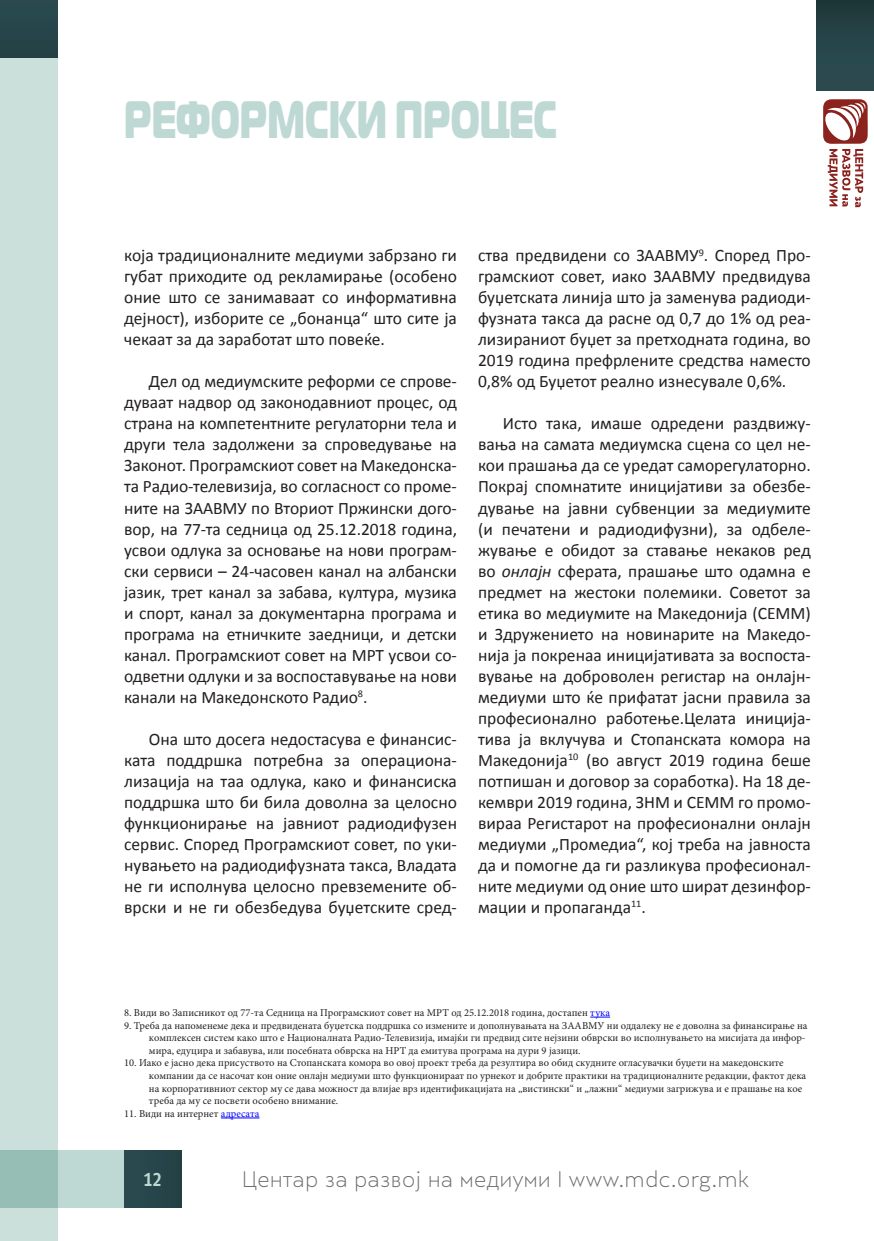
<style>
.page{position:relative;width:874px;height:1241px;background:#fff}
.page>*{position:absolute;margin:0;border:0;box-sizing:border-box;transform-origin:0 0}
.t1{font:52.5px "Magistral Black C";color:#bed9d3;scale:.67 1}
.t2{font:300 21px "Skola Sans";color:#6c6d70}
.t3{font:17.5px/21px "Calibri";color:#231f20;text-align:justify}
.t4{font:700 17.5px "Skola Sans Cn";color:#bed9d3}
.t5{font:10.5px/12.6px "Minion Pro";color:#231f20}
.s1{font-style:italic}
.s2{color:#00f}
</style>
<div class="page">
<div style="left:0;top:1150px;width:181px;height:57px;background:#bed9d3"></div>
<div style="left:0;top:0;width:57px;height:1240px;background:#cbe0db"></div>
<div style="left:124px;top:1150px;width:57px;height:57px;background:#26464b"></div>
<hr style="left:873px;top:1150px;width:1px;height:90px;background:#bed9d3">
<div style="left:816px;top:0;width:57px;height:91px;background:linear-gradient(to bottom,#1f393a,#2d4e55)"></div>
<div style="left:0;top:0;width:57px;height:57px;background:#26464b"></div>
<svg style="left:823px;top:99px;width:44px;height:108px"></svg>
<svg style="left:590px;top:1016px;width:20px;height:1px"></svg>
<hr style="left:221px;top:1117px;width:38px;height:1px;background:#00f">
<h1 class="t1" style="left:124px;top:85px;width:646px">РЕФОРМСКИ ПРОЦЕС</h1>
<p class="t3" style="left:124px;top:245px;width:334px">која традиционалните медиуми забрзано ги губат приходите од рекламирање (особено оние што се занимаваат со информативна дејност), изборите се „бонанца“ што сите ја чекаат за да заработат што повеќе.</p>
<p class="t3" style="left:124px;top:371px;width:334px;text-indent:25px">Дел од медиумските реформи се спрове&shy;дуваат надвор од законодавниот процес, од страна на компетентните регулаторни тела и други тела задолжени за спроведување на Законот. Програмскиот совет на Македонска&shy;та Радио-телевизија, во согласност со проме&shy;ните на ЗААВМУ по Вториот Пржински дого&shy;вор, на 77-та седница од 25.12.2018 година, усвои одлука за основање на нови програм&shy;ски сервиси – 24-часовен канал на албански јазик, трет канал за забава, култура, музика и спорт, канал за документарна програма и програма на етничките заедници, и детски канал. Програмскиот совет на МРТ усвои со&shy;одветни одлуки и за воспоставување на нови канали на Македонското Радио<sup>8</sup>.</p>
<p class="t3" style="left:124px;top:728px;width:334px;text-indent:25px">Она што досега недостасува е финансис&shy;ката поддршка потребна за операциона&shy;лизација на таа одлука, како и финансиска поддршка што би била доволна за целосно функционирање на јавниот радиодифузен сервис. Според Програмскиот совет, по уки&shy;нувањето на радиодифузната такса, Владата не ги исполнува целосно превземените об&shy;врски и не ги обезбедува буџетските сред-</p>
<p class="t3" style="left:478px;top:245px;width:334px">ства предвидени со ЗААВМУ<sup>9</sup>. Според Про&shy;грамскиот совет, иако ЗААВМУ предвидува буџетската линија што ја заменува радиоди&shy;фузната такса да расне од 0,7 до 1% од реа&shy;лизираниот буџет за претходната година, во 2019 година префрлените средства наместо 0,8% од Буџетот реално изнесувале 0,6%.</p>
<p class="t3" style="left:478px;top:413px;width:334px;text-indent:25px">Исто така, имаше одредени раздвижу&shy;вања на самата медиумска сцена со цел не&shy;кои прашања да се уредат саморегулаторно.<br>Покрај спомнатите иницијативи за обезбе&shy;дување на јавни субвенции за медиумите (и печатени и радиодифузни), за одбеле&shy;жување е обидот за ставање некаков ред во <span class="s1">онлајн</span> сферата, прашање што одамна е предмет на жестоки полемики. Советот за етика во медиумите на Македонија (СЕММ) и Здружението на новинарите на Македо&shy;нија ја покренаа иницијативата за воспоста&shy;вување на доброволен регистар на онлајн&shy;медиуми што ќе прифатат јасни правила за професионално работење.Целата иниција&shy;тива ја вклучува и Стопанската комора на Македонија<sup>10</sup> (во август 2019 година беше потпишан и договор за соработка). На 18 де&shy;кември 2019 година, ЗНМ и СЕММ го промо&shy;вираа Регистарот на професионални онлајн медиуми „Промедиа“, кој треба на јавноста да и помогне да ги разликува професионал&shy;ните медиуми од оние што шират дезинфор&shy;мации и пропаганда<sup>11</sup>.</p>
<p class="t5" style="left:124px;top:1006px;width:487px">8. Види во Записникот од 77-та Седница на Програмскиот совет на МРТ од 25.12.2018 година, достапен <span class="s2">тука</span></p>
<p class="t5" style="left:149px;top:1018px;width:659px;text-indent:-25px">9. Треба да напоменеме дека и предвидената буџетска поддршка со измените и дополнувањата на ЗААВМУ ни оддалеку не е доволна за финансирање на комплексен систем како што е Националната Радио-Телевизија, имајќи ги предвид сите нејзини обврски во исполнувањето на мисијата да инфор&shy;мира, едуцира и забавува, или посебната обврска на НРТ да емитува програма на дури 9 јазици.</p>
<p class="t5" style="left:149px;top:1056px;width:658px;text-indent:-25px">10. Иако е јасно дека присуството на Стопанската комора во овој проект треба да резултира во обид скудните огласувачки буџети на македонските компании да се насочат кон оние онлајн медиуми што функционираат по урнекот и добрите практики на традиционалните редакции, фактот дека на корпоративниот сектор му се дава можност да влијае врз идентификацијата на „вистински“ и „лажни“ медиуми загрижува и е прашање на кое треба да му се посвети особено внимание.</p>
<p class="t5" style="left:124px;top:1107px;width:137px">11. Види на интернет <span class="s2">адресата</span></p>
<p class="t4" style="left:143px;top:1167px;width:20px">12</p>
<p class="t2" style="left:241px;top:1166px;width:508px">Центар за развој на медиуми I www.mdc.org.mk</p>
</div>
